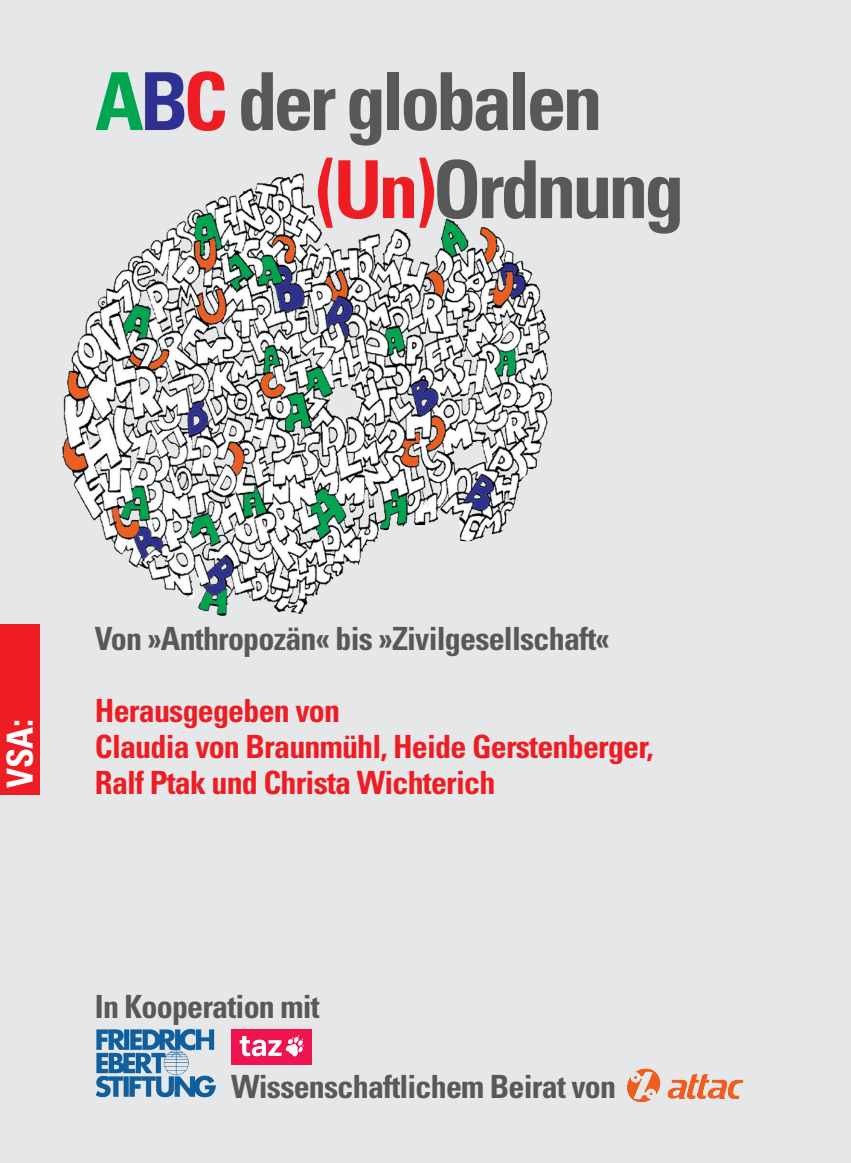
<style>
.page{position:relative;width:851px;height:1163px;background:#fff}
.page>*{position:absolute;margin:0;border:0;box-sizing:border-box;transform-origin:0 0}
.t1{font:700 condensed 80px "Univers";letter-spacing:-.05em;color:#57585a}
.t2{font:700 condensed 36px "Univers";color:#fff}
.t3{font:700 condensed 32px "Univers";letter-spacing:-.025em;color:#ee1d23}
.t4{font:700 condensed 32px "Univers";letter-spacing:-.025em;color:#57585a}
.s1{color:#00a54f}
.s2{color:#2e3092}
.s3{color:#ee1d23}
</style>
<div class="page">
<div style="left:0;top:0;width:850px;height:1162px;background:#e6e7e9"></div>
<img style="left:627px;top:1068px;width:116px;height:35px">
<div style="left:0;top:624px;width:40px;height:170px;background:#ee1d23"></div>
<div style="left:231px;top:1028px;width:81px;height:36px;background:#ed1450"></div>
<svg style="left:240px;top:1035px;width:63px;height:21px"></svg>
<img style="left:95px;top:1028px;width:120px;height:69px">
<img style="left:62px;top:173px;width:490px;height:443px">
<p class="t1" style="left:95px;top:52px;width:509px"><span class="s1">A</span><span class="s2">B</span><span class="s3">C</span> der globalen</p>
<p class="t1" style="left:315px;top:140px;width:370px"><span class="s3">(Un)</span>Ordnung</p>
<p class="t2" style="left:-2px;top:788px;width:70px;rotate:-90deg">VSA:</p>
<p class="t4" style="left:95px;top:619px;width:516px">Von »Anthropozän« bis »Zivilgesellschaft«</p>
<p class="t3" style="left:95px;top:691px;width:246px">Herausgegeben von</p>
<p class="t3" style="left:95px;top:727px;width:560px">Claudia von Braunmühl, Heide Gerstenberger,</p>
<p class="t3" style="left:95px;top:763px;width:402px">Ralf Ptak und Christa Wichterich</p>
<p class="t4" style="left:95px;top:986px;width:226px">In Kooperation mit</p>
<p class="t4" style="left:231px;top:1066px;width:386px">Wissenschaftlichem Beirat von</p>
</div>
